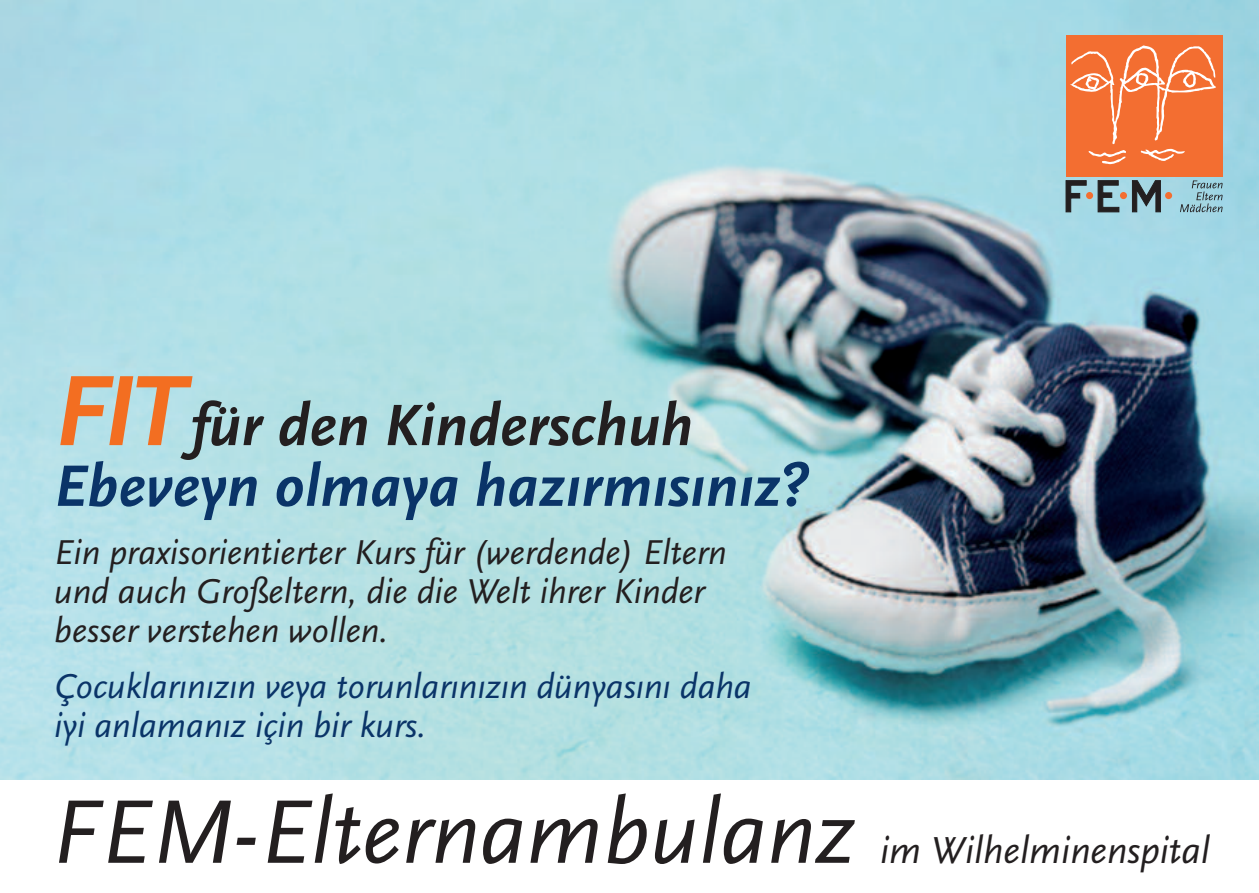
<style>
.page{position:relative;width:1259px;height:893px;background:#fff}
.page>*{position:absolute;margin:0;border:0;box-sizing:border-box;transform-origin:0 0}
.t1{font:italic 94.2px "Scala Sans";color:#231f20}
.t2{font:italic 700 60.9px/60.6px "Scala Sans";color:#0a3468}
.t3{font:italic 39.3px "Scala Sans";color:#231f20}
.t4{font:italic 36px/39px "Scala Sans";color:#231f20}
.t5{font:italic 36px/39px "Scala Sans";color:#0a3468}
.s1{font-size:104.4px;color:#f36e21}
.s2{color:#231f20}
</style>
<div class="page">
<img style="left:0;top:0;width:1259px;height:779px">
<svg style="left:1065px;top:180px;width:22px;height:32px"></svg>
<div style="left:1086px;top:192px;width:7px;height:7px;background:#f36e31;border-radius:50%"></div>
<svg style="left:1097px;top:180px;width:23px;height:32px"></svg>
<div style="left:1120px;top:192px;width:7px;height:7px;background:#f36e31;border-radius:50%"></div>
<svg style="left:1131px;top:180px;width:30px;height:32px"></svg>
<div style="left:1165px;top:192px;width:7px;height:7px;background:#f36e31;border-radius:50%"></div>
<svg style="left:1180px;top:180px;width:42px;height:32px"></svg>
<div style="left:1065px;top:36px;width:157px;height:141px;background:#f36e31"></div>
<svg style="left:1070px;top:45px;width:146px;height:119px"></svg>
<h2 class="t2" style="left:54px;top:394px;width:757px"><span class="s1">FIT</span><span class="s2">für den Kinderschuh<br></span>Ebeveyn olmaya hazırmısınız?</h2>
<p class="t4" style="left:54px;top:532px;width:674px">Ein praxisorientierter Kurs für (werdende) Eltern und auch Großeltern, die die Welt ihrer Kinder besser verstehen wollen.</p>
<p class="t5" style="left:54px;top:666px;width:699px">Çocuklarınızın veya torunlarınızın dünyasını daha iyi anlamanız için bir kurs.</p>
<h1 class="t1" style="left:51px;top:775px;width:805px">FEM-Elternambulanz</h1>
<p class="t3" style="left:880px;top:826px;width:331px">im Wilhelminenspital</p>
</div>
